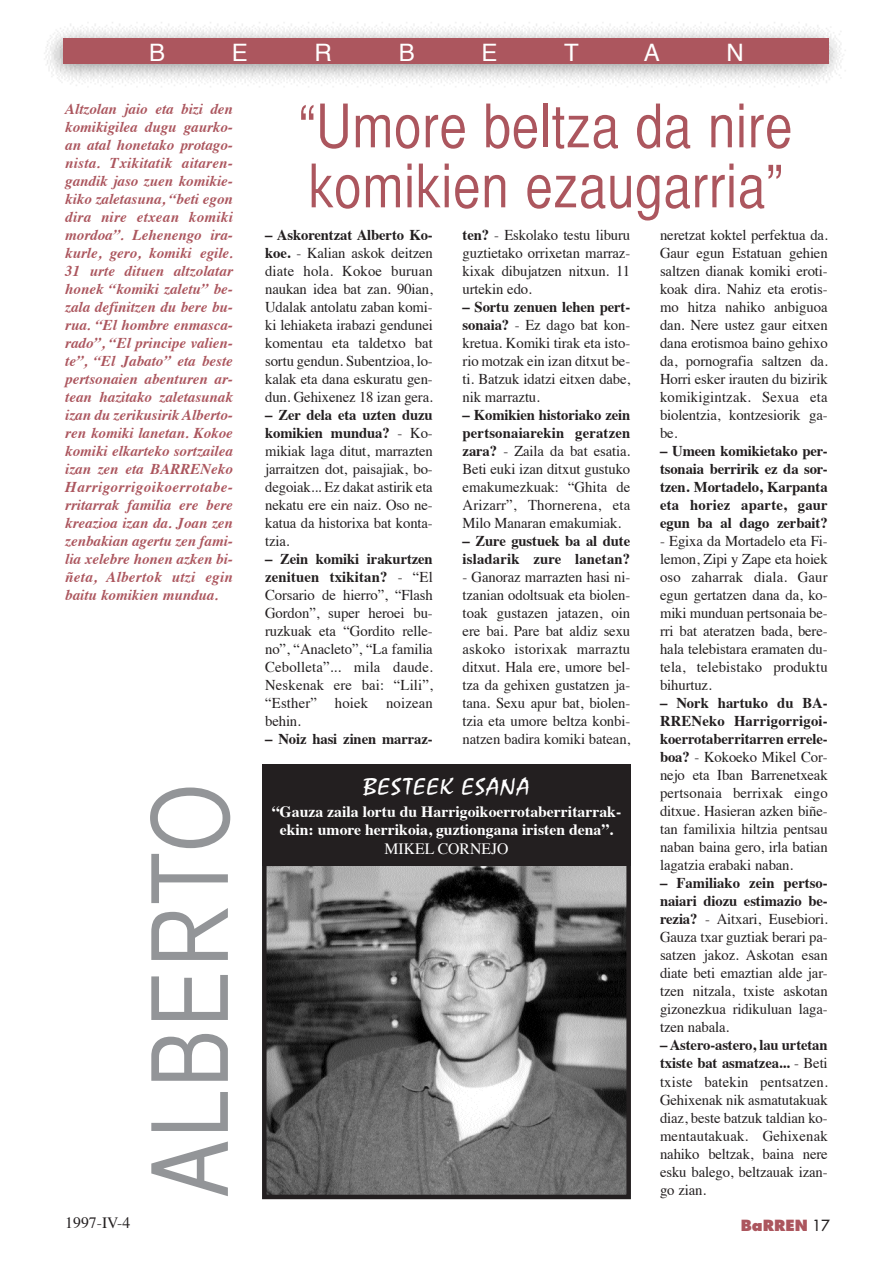
<style>
.page{position:relative;width:893px;height:1263px;background:#fff}
.page>*{position:absolute;margin:0;border:0;box-sizing:border-box;transform-origin:0 0}
.t1{font:105px "Helvetica CY Plain";letter-spacing:.025em;color:#939598}
.t2{font:60px/60px "Helvetica CY Plain";letter-spacing:.015em;color:#ac565e}
.t3{font:24px "Helvetica";color:#fff}
.t4{font:22.5px "Mistral";letter-spacing:.045em;color:#fff;scale:1.2 1}
.t5{font:700 15.75px/18.8px "Times";color:#fff;text-align:center}
.t6{font:15.75px "Times";color:#fff}
.t7{font:15.75px "Times";color:#231f20}
.t8{font:15px/18px "Times";letter-spacing:-.01em;color:#231f20;text-align:justify}
.t9{font:italic 700 15px/18px "Times";color:#ac565e;text-align:justify}
.t10{font:700 15px/18px "Times";letter-spacing:-.01em;color:#231f20;text-align:justify}
.t11{font:700 15px/18px "Times";letter-spacing:.01em;color:#231f20}
.t12{font:800 15px "Futura";color:#ac565e}
.s1{font-weight:700}
.s2{font-weight:400;color:#231f20}
</style>
<div class="page">
<img style="left:44px;top:22px;width:802px;height:65px">
<div style="left:64px;top:38px;width:765px;height:26px;background:#ac565e"></div>
<img style="left:267px;top:865px;width:359px;height:329px">
<div style="left:262px;top:793px;width:369px;height:406px;border:4px solid #231f20"></div>
<div style="left:262px;top:764px;width:369px;height:101px;background:#231f20"></div>
<h3 class="t3" style="left:149px;top:43px;width:18px">B</h3>
<h3 class="t3" style="left:232px;top:43px;width:18px">E</h3>
<h3 class="t3" style="left:315px;top:43px;width:19px">r</h3>
<h3 class="t3" style="left:399px;top:43px;width:18px">B</h3>
<h3 class="t3" style="left:481px;top:43px;width:18px">E</h3>
<h3 class="t3" style="left:564px;top:43px;width:16px">t</h3>
<h3 class="t3" style="left:644px;top:43px;width:18px">a</h3>
<h3 class="t3" style="left:726px;top:43px;width:19px">N</h3>
<p class="t9" style="left:65px;top:101px;width:169px">Altzolan jaio eta bizi den komikigilea dugu gaurko&shy;an atal honetako protago&shy;nista. Txikitatik aitaren&shy;gandik jaso zuen komikie&shy;kiko zaletasuna, “beti egon dira nire etxean komiki mordoa”. Lehenengo ira&shy;kurle, gero, komiki egile.<br>31 urte dituen altzolatar honek “komiki zaletu” be&shy;zala definitzen du bere bu&shy;rua. “El hombre enmasca&shy;rado”, “El principe valien&shy;te”, “El Jabato” eta beste pertsonaien abenturen ar&shy;tean hazitako zaletasunak izan du zerikusirik Alberto&shy;ren komiki lanetan. Kokoe komiki elkarteko sortzailea izan zen eta BARRENeko Harrigorrigoikoerrotabe&shy;rritarrak familia ere bere kreazioa izan da. Joan zen zenbakian agertu zen fami&shy;lia xelebre honen azken bi&shy;ñeta, Albertok utzi egin baitu komikien mundua.</p>
<h2 class="t2" style="left:299px;top:102px;width:495px">“umore beltza da nire komikien ezaugarria”</h2>
<p class="t8" style="left:265px;top:228px;width:169px"><span class="s1">– Askorentzat Alberto Ko&shy;koe.</span> - Kalian askok deitzen diate hola. Kokoe buruan naukan idea bat zan. 90ian, Udalak antolatu zaban komi&shy;ki lehiaketa irabazi gendunei komentau eta taldetxo bat sortu gendun. Subentzioa, lo&shy;kalak eta dana eskuratu gen&shy;dun. Gehixenez 18 izan gera.</p>
<p class="t8" style="left:265px;top:408px;width:169px"><span class="s1">– Zer dela eta uzten duzu komikien mundua?</span> - Ko&shy;mikiak laga ditut, marrazten jarraitzen dot, paisajiak, bo&shy;degoiak... Ez dakat astirik eta nekatu ere ein naiz. Oso ne&shy;katua da historixa bat konta&shy;tzia.</p>
<p class="t8" style="left:265px;top:552px;width:169px"><span class="s1">– Zein komiki irakurtzen zenituen txikitan?</span> - “El Corsario de hierro”, “Flash Gordon”, super heroei bu&shy;ruzkuak eta “Gordito relle&shy;no”, “Anacleto”, “La familia Cebolleta”... mila daude.<br>Neskenak ere bai: “Lili”, “Esther” hoiek noizean behin.</p>
<p class="t10" style="left:265px;top:732px;width:169px">– Noiz hasi zinen marraz-</p>
<p class="t8" style="left:463px;top:228px;width:169px"><span class="s1">ten?</span> - Eskolako testu liburu guztietako orrixetan marraz&shy;kixak dibujatzen nitxun. 11 urtekin edo.</p>
<p class="t8" style="left:463px;top:300px;width:169px"><span class="s1">– Sortu zenuen lehen pert&shy;sonaia?</span> - Ez dago bat kon&shy;kretua. Komiki tirak eta isto&shy;rio motzak ein izan ditxut be&shy;ti. Batzuk idatzi eitxen dabe, nik marraztu.</p>
<p class="t8" style="left:463px;top:408px;width:169px"><span class="s1">– Komikien historiako zein pertsonaiarekin geratzen zara?</span> - Zaila da bat esatia.<br>Beti euki izan ditxut gustuko emakumezkuak: “Ghita de Arizarr”, Thornerena, eta Milo Manaran emakumiak.</p>
<p class="t11" style="left:463px;top:534px;width:169px">– Zure gustuek ba al dute isladarik zure lanetan?</p>
<p class="t8" style="left:463px;top:570px;width:169px">- Ganoraz marrazten hasi ni&shy;tzanian odoltsuak eta biolen&shy;toak gustazen jatazen, oin ere bai. Pare bat aldiz sexu askoko istorixak marraztu ditxut. Hala ere, umore bel&shy;tza da gehixen gustatzen ja&shy;tana. Sexu apur bat, biolen&shy;tzia eta umore beltza konbi&shy;natzen badira komiki batean,</p>
<p class="t8" style="left:660px;top:228px;width:169px">neretzat koktel perfektua da.<br>Gaur egun Estatuan gehien saltzen dianak komiki eroti&shy;koak dira. Nahiz eta erotis&shy;mo hitza nahiko anbiguoa dan. Nere ustez gaur eitxen dana erotismoa baino gehixo da, pornografia saltzen da.<br>Horri esker irauten du bizirik komikigintzak. Sexua eta biolentzia, kontzesiorik ga&shy;be.</p>
<p class="t10" style="left:660px;top:444px;width:169px">– Umeen komikietako per&shy;tsonaia berririk ez da sor&shy;tzen. Mortadelo, Karpanta eta horiez aparte, gaur egun ba al dago zerbait?</p>
<p class="t8" style="left:660px;top:534px;width:169px">- Egixa da Mortadelo eta Fi&shy;lemon, Zipi y Zape eta hoiek oso zaharrak diala. Gaur egun gertatzen dana da, ko&shy;miki munduan pertsonaia be&shy;rri bat ateratzen bada, bere&shy;hala telebistara eramaten du&shy;tela, telebistako produktu bihurtuz.</p>
<p class="t8" style="left:660px;top:696px;width:169px"><span class="s1">– Nork hartuko du BA-RRENeko Harrigorrigoi&shy;koerrotaberritarren errele&shy;boa?</span> - Kokoeko Mikel Cor&shy;nejo eta Iban Barrenetxeak pertsonaia berrixak eingo ditxue. Hasieran azken biñe&shy;tan familixia hiltzia pentsau naban baina gero, irla batian lagatzia erabaki naban.</p>
<p class="t8" style="left:660px;top:876px;width:169px"><span class="s1">– Familiako zein pertso&shy;naiari diozu estimazio be&shy;rezia?</span> - Aitxari, Eusebiori.<br>Gauza txar guztiak berari pa&shy;satzen jakoz. Askotan esan diate beti emaztian alde jar&shy;tzen nitzala, txiste askotan gizonezkua ridikuluan laga&shy;tzen nabala.</p>
<p class="t8" style="left:660px;top:1038px;width:169px"><span class="s1">– Astero-astero, lau urtetan txiste bat asmatzea...</span> - Beti txiste batekin pentsatzen.<br>Gehixenak nik asmatutakuak diaz, beste batzuk taldian ko&shy;mentautakuak. Gehixenak nahiko beltzak, baina nere esku balego, beltzauak izan&shy;go zian.</p>
<h3 class="t4" style="left:363px;top:777px;width:140px">BESTEEK ESANA</h3>
<p class="t5" style="left:272px;top:803px;width:351px">“Gauza zaila lortu du Harrigoikoerrotaberritarrak&shy;ekin: umore herrikoia, guztiongana iristen dena”.</p>
<p class="t6" style="left:384px;top:842px;width:126px">MIKEL CORNEJO</p>
<h1 class="t1" style="left:151px;top:1198px;width:415px;rotate:-90deg">ALBErto</h1>
<p class="t7" style="left:65px;top:1217px;width:67px">1997-IV-4</p>
<p class="t12" style="left:741px;top:1218px;width:90px">BaRREN <span class="s2">17</span></p>
</div>
